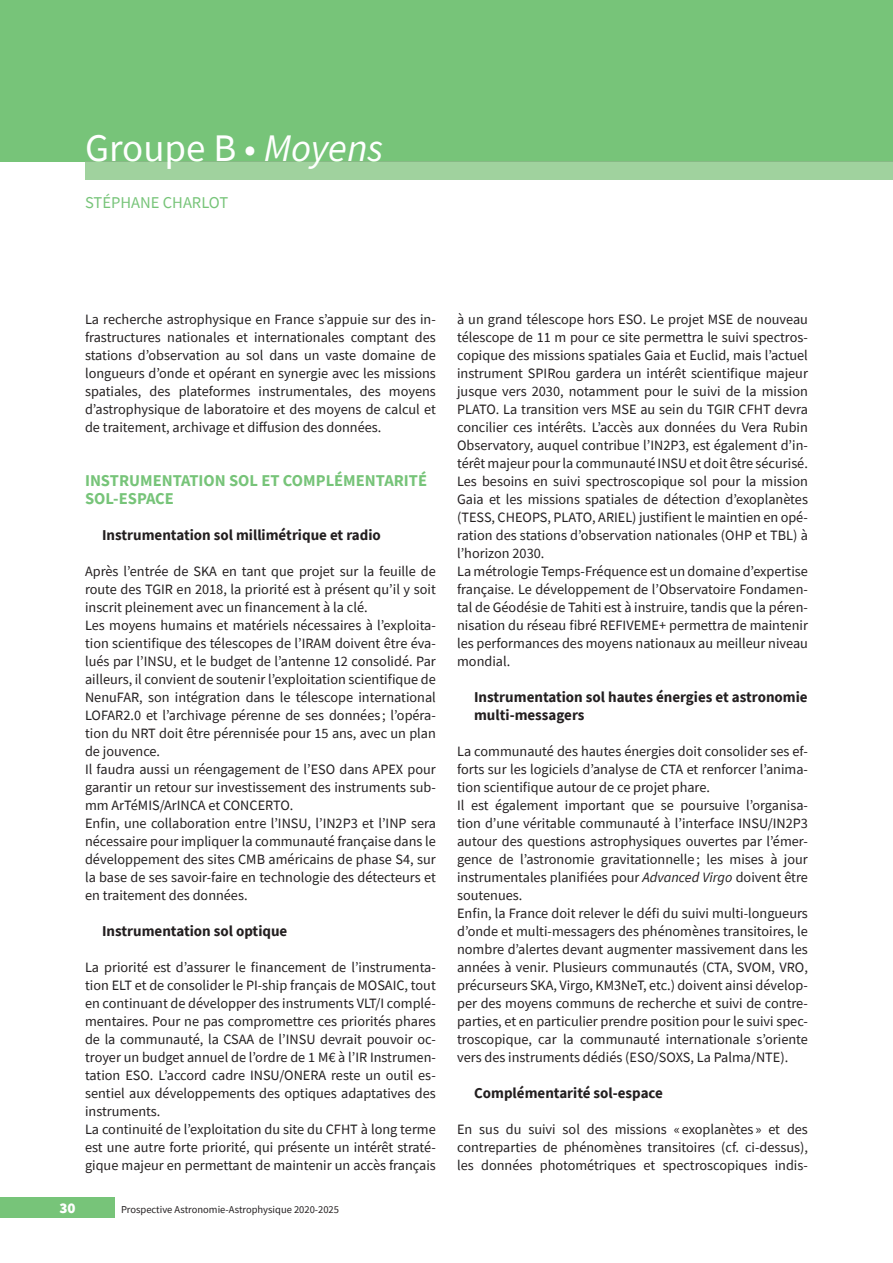
<style>
.page{position:relative;width:893px;height:1263px;background:#fff}
.page>*{position:absolute;margin:0;border:0;box-sizing:border-box;transform-origin:0 0}
.t1{font:39px "Source Sans Pro";color:#fff}
.t2{font:700 16.5px/18px "Source Sans Pro";color:#77c479}
.t3{font:16.5px "Source Sans Pro";color:#77c479}
.t4{font:700 15px/18px "Source Sans Pro";color:#231f20}
.t5{font:900 15px "Source Sans Pro";color:#fff}
.t6{font:14.25px/18px "Source Sans Pro";color:#231f20}
.t7{font:10.5px "Source Sans Pro";color:#231f20}
.s1{font-style:italic}
</style>
<div class="page">
<div style="left:0;top:1197px;width:115px;height:21px;background:#77c479"></div>
<div style="left:0;top:0;width:893px;height:161px;background:#77c479"></div>
<div style="left:85px;top:161px;width:808px;height:19px;background:#a0d29e"></div>
<h1 class="t1" style="left:85px;top:123px;width:300px">Groupe B • <span class="s1">Moyens</span></h1>
<p class="t3" style="left:85px;top:192px;width:145px">STÉPHANE CHARLOT</p>
<p class="t6" style="left:85px;top:310px;width:352px;text-align:justify">La recherche astrophysique en France s’appuie sur des in&shy;frastructures nationales et internationales comptant des stations d’observation au sol dans un vaste domaine de longueurs d’onde et opérant en synergie avec les missions spatiales, des plateformes instrumentales, des moyens d’astrophysique de laboratoire et des moyens de calcul et de traitement, archivage et diffusion des données.</p>
<p class="t2" style="left:85px;top:471px;width:344px">INSTRUMENTATION SOL ET COMPLÉMENTARITÉ<br>SOL-ESPACE</p>
<p class="t4" style="left:102px;top:526px;width:280px">Instrumentation sol millimétrique et radio</p>
<p class="t6" style="left:85px;top:562px;width:352px">Après l’entrée de SKA en tant que projet sur la feuille de route des TGIR en 2018, la priorité est à présent qu’il y soit inscrit pleinement avec un financement à la clé.<br>Les moyens humains et matériels nécessaires à l’exploita&shy;tion scientifique des télescopes de l’IRAM doivent être éva&shy;lués par l’INSU, et le budget de l’antenne 12 consolidé. Par ailleurs, il convient de soutenir l’exploitation scientifique de NenuFAR, son intégration dans le télescope international LOFAR2.0 et l’archivage pérenne de ses données ; l’opéra&shy;tion du NRT doit être pérennisée pour 15 ans, avec un plan de jouvence.<br>Il faudra aussi un réengagement de l’ESO dans APEX pour garantir un retour sur investissement des instruments sub&shy;mm ArTéMIS/ArINCA et CONCERTO.<br>Enfin, une collaboration entre l’INSU, l’IN2P3 et l’INP sera nécessaire pour impliquer la communauté française dans le développement des sites CMB américains de phase S4, sur la base de ses savoir-faire en technologie des détecteurs et en traitement des données.</p>
<p class="t4" style="left:102px;top:922px;width:187px">Instrumentation sol optique</p>
<p class="t6" style="left:85px;top:958px;width:352px">La priorité est d’assurer le financement de l’instrumenta&shy;tion ELT et de consolider le PI-ship français de MOSAIC, tout en continuant de développer des instruments VLT/I complé&shy;mentaires. Pour ne pas compromettre ces priorités phares de la communauté, la CSAA de l’INSU devrait pouvoir oc&shy;troyer un budget annuel de l’ordre de 1 M€ à l’IR Instrumen&shy;tation ESO. L’accord cadre INSU/ONERA reste un outil es&shy;sentiel aux développements des optiques adaptatives des instruments.<br>La continuité de l’exploitation du site du CFHT à long terme est une autre forte priorité, qui présente un intérêt straté&shy;gique majeur en permettant de maintenir un accès français</p>
<p class="t5" style="left:60px;top:1198px;width:18px">30</p>
<p class="t7" style="left:121px;top:1203px;width:220px">Prospective Astronomie-Astrophysique 2020-2025</p>
<p class="t6" style="left:457px;top:310px;width:352px">à un grand télescope hors ESO. Le projet MSE de nouveau télescope de 11 m pour ce site permettra le suivi spectros&shy;copique des missions spatiales Gaia et Euclid, mais l’actuel instrument SPIRou gardera un intérêt scientifique majeur jusque vers 2030, notamment pour le suivi de la mission PLATO. La transition vers MSE au sein du TGIR CFHT devra concilier ces intérêts. L’accès aux données du Vera Rubin Observatory, auquel contribue l’IN2P3, est également d’in&shy;térêt majeur pour la communauté INSU et doit être sécurisé.<br>Les besoins en suivi spectroscopique sol pour la mission Gaia et les missions spatiales de détection d’exoplanètes (TESS, CHEOPS, PLATO, ARIEL) justifient le maintien en opé&shy;ration des stations d’observation nationales (OHP et TBL) à l’horizon 2030.<br>La métrologie Temps-Fréquence est un domaine d’expertise française. Le développement de l’Observatoire Fondamen&shy;tal de Géodésie de Tahiti est à instruire, tandis que la péren&shy;nisation du réseau fibré REFIVEME+ permettra de maintenir les performances des moyens nationaux au meilleur niveau mondial.</p>
<p class="t4" style="left:474px;top:688px;width:335px">Instrumentation sol hautes énergies et astronomie multi-messagers</p>
<p class="t6" style="left:457px;top:742px;width:352px">La communauté des hautes énergies doit consolider ses ef&shy;forts sur les logiciels d’analyse de CTA et renforcer l’anima&shy;tion scientifique autour de ce projet phare.<br>Il est également important que se poursuive l’organisa&shy;tion d’une véritable communauté à l’interface INSU/IN2P3 autour des questions astrophysiques ouvertes par l’émer&shy;gence de l’astronomie gravitationnelle ; les mises à jour instrumentales planifiées pour <span class="s1">Advanced Virgo</span> doivent être soutenues.<br>Enfin, la France doit relever le défi du suivi multi-longueurs d’onde et multi-messagers des phénomènes transitoires, le nombre d’alertes devant augmenter massivement dans les années à venir. Plusieurs communautés (CTA, SVOM, VRO, précurseurs SKA, Virgo, KM3NeT, etc.) doivent ainsi dévelop&shy;per des moyens communs de recherche et suivi de contre&shy;parties, et en particulier prendre position pour le suivi spec&shy;troscopique, car la communauté internationale s’oriente vers des instruments dédiés (ESO/SOXS, La Palma/NTE).</p>
<p class="t4" style="left:474px;top:1084px;width:190px">Complémentarité sol-espace</p>
<p class="t6" style="left:457px;top:1120px;width:352px;text-align:justify">En sus du suivi sol des missions « exoplanètes » et des contreparties de phénomènes transitoires (cf. ci-dessus), les données photométriques et spectroscopiques indis-</p>
</div>
